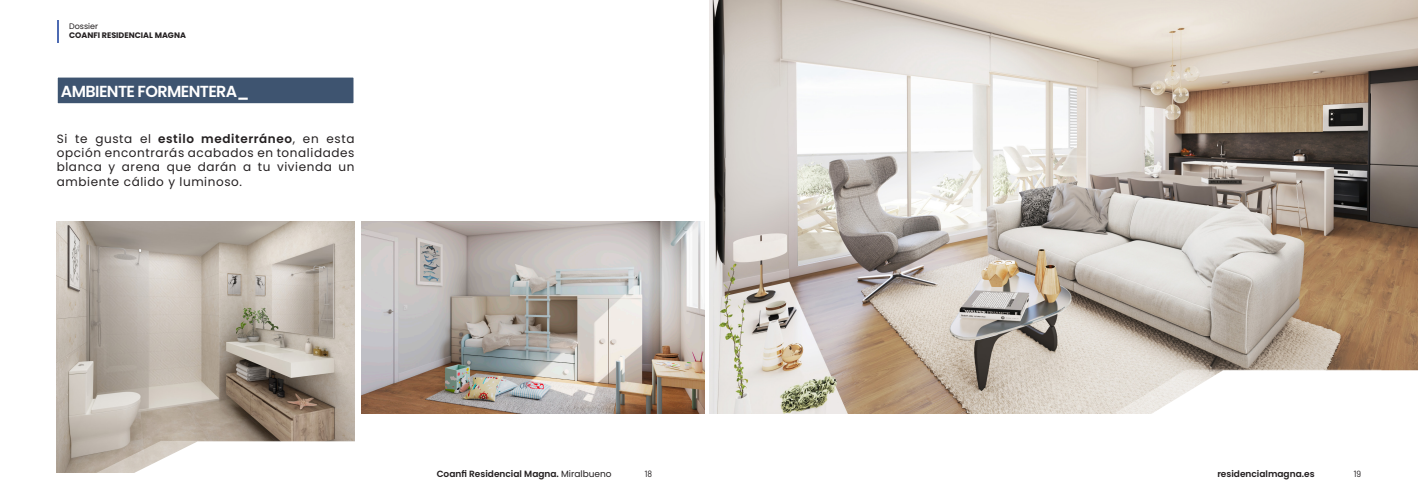
<style>
.page{position:relative;width:1418px;height:499px;background:#fff}
.page>*{position:absolute;margin:0;border:0;box-sizing:border-box;transform-origin:0 0}
.TEXTOS{font:600 16px "Poppins";letter-spacing:-.04em;color:#fff}
.TEXTOS-2{font:12px/14.4px "Poppins";letter-spacing:.05em;color:#231f20;text-align:justify}
.t1{font:600 9px "Poppins";color:#231f20}
.t2{font:9px "Barlow";color:#231f20}
.t3{font:700 8px "Poppins";color:#231f20}
.t4{font:8px "Poppins";color:#231f20}
.s1{font-weight:600}
.s2{font-weight:400}
</style>
<div class="page">
<hr style="left:57px;top:20px;width:2px;height:23px;background:#4e6bb3">
<div style="left:57px;top:77px;width:297px;height:27px;background:#3e5470;border:1px solid #fff"></div>
<img style="left:709px;top:0;width:708px;height:414px">
<img style="left:57px;top:222px;width:297px;height:250px">
<img style="left:361px;top:222px;width:343px;height:192px">
<svg style="left:88px;top:441px;width:267px;height:32px"></svg>
<svg style="left:1096px;top:369px;width:321px;height:45px"></svg>
<p class="t4" style="left:69px;top:21px;width:31px">Dossier</p>
<p class="t3" style="left:69px;top:31px;width:118px">COANFI RESIDENCIAL MAGNA</p>
<p class="TEXTOS" style="left:61px;top:82px;width:190px">AMBIENTE FORMENTERA_</p>
<p class="TEXTOS-2" style="left:57px;top:131px;width:299px">Si te gusta el <span class="s1">estilo mediterráneo</span>, en esta opción encontrarás acabados en tonalidades blanca y arena que darán a tu vivienda un ambiente cálido y luminoso.</p>
<p class="t1" style="left:437px;top:469px;width:176px">Coanfi Residencial Magna. <span class="s2">Miralbueno</span></p>
<p class="t2" style="left:644px;top:467px;width:9px">18</p>
<p class="t1" style="left:1217px;top:469px;width:99px">residencialmagna.es</p>
<p class="t2" style="left:1353px;top:467px;width:9px">19</p>
</div>
